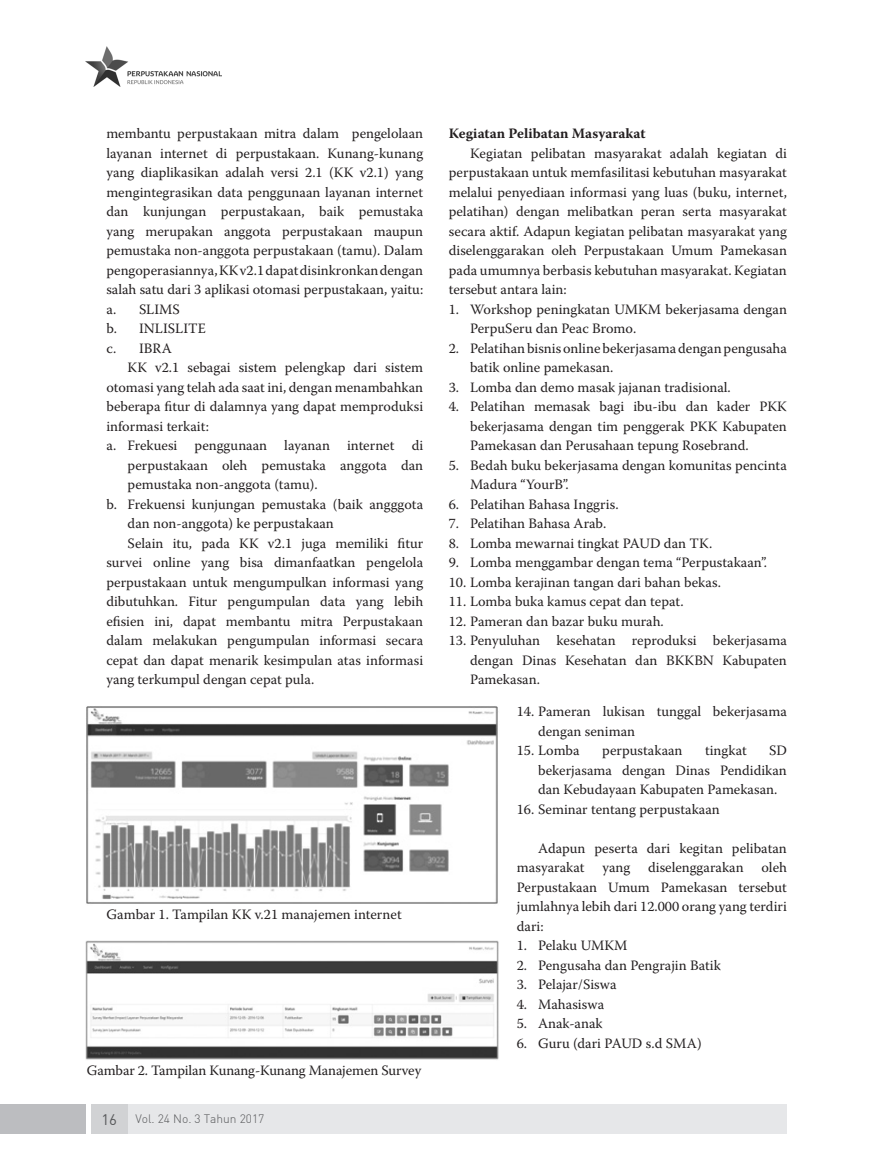
<style>
.page{position:relative;width:872px;height:1170px;background:#fff}
.page>*{position:absolute;margin:0;border:0;box-sizing:border-box;transform-origin:0 0}
.List_Paragraph2{font:14.25px/19.5px "Warnock Pro";color:#231f20;text-align:justify}
.KTI_Sub_B1{font:14.25px "Warnock Pro";letter-spacing:-.01em;color:#231f20}
.KTI_Sub_B1-2{font:700 14.25px "Warnock Pro";letter-spacing:.005em;color:#231f20}
.t1{font:300 12px "DIN";color:#57585a}
.s1{font-weight:400;font-size:15px}
</style>
<div class="page">
<div style="left:91px;top:1103px;width:696px;height:30px;background:#e6e7e9"></div>
<div style="left:91px;top:1103px;width:37px;height:30px;background:#d1d2d4"></div>
<div style="left:0;top:1103px;width:85px;height:30px;background:#bcbdc0"></div>
<img style="left:85px;top:46px;width:136px;height:41px">
<img style="left:86px;top:706px;width:412px;height:198px">
<img style="left:85px;top:940px;width:414px;height:120px">
<p class="List_Paragraph2" style="left:106px;top:123px;width:318px">membantu perpustakaan mitra dalam pengelolaan layanan internet di perpustakaan. Kunang-kunang yang diaplikasikan adalah versi 2.1 (KK v2.1) yang mengintegrasikan data penggunaan layanan internet dan kunjungan perpustakaan, baik pemustaka yang merupakan anggota perpustakaan maupun pemustaka non-anggota perpustakaan (tamu). Dalam pengoperasiannya, KK v2.1 dapat disinkronkan dengan salah satu dari 3 aplikasi otomasi perpustakaan, yaitu:</p>
<p class="List_Paragraph2" style="left:106px;top:299px;width:75px">a. SLIMS</p>
<p class="List_Paragraph2" style="left:106px;top:318px;width:101px">b. INLISLITE</p>
<p class="List_Paragraph2" style="left:106px;top:338px;width:67px">c. IBRA</p>
<p class="List_Paragraph2" style="left:106px;top:357px;width:318px;text-indent:21px">KK v2.1 sebagai sistem pelengkap dari sistem otomasi yang telah ada saat ini, dengan menambahkan beberapa fitur di dalamnya yang dapat memproduksi informasi terkait:</p>
<p class="List_Paragraph2" style="left:128px;top:435px;width:297px;text-indent:-21px">a. Frekuesi penggunaan layanan internet di perpustakaan oleh pemustaka anggota dan pemustaka non-anggota (tamu).</p>
<p class="List_Paragraph2" style="left:128px;top:494px;width:297px;text-indent:-21px">b. Frekuensi kunjungan pemustaka (baik angggota dan non-anggota) ke perpustakaan</p>
<p class="List_Paragraph2" style="left:106px;top:533px;width:318px;text-indent:21px">Selain itu, pada KK v2.1 juga memiliki fitur survei online yang bisa dimanfaatkan pengelola perpustakaan untuk mengumpulkan informasi yang dibutuhkan. Fitur pengumpulan data yang lebih efisien ini, dapat membantu mitra Perpustakaan dalam melakukan pengumpulan informasi secara cepat dan dapat menarik kesimpulan atas informasi yang terkumpul dengan cepat pula.</p>
<p class="List_Paragraph2" style="left:106px;top:903px;width:297px">Gambar 1. Tampilan KK v.21 manajemen internet</p>
<p class="KTI_Sub_B1" style="left:87px;top:1061px;width:336px">Gambar 2. Tampilan Kunang-Kunang Manajemen Survey</p>
<p class="t1" style="left:101px;top:1111px;width:164px"><span class="s1">16</span> Vol. 24 No. 3 Tahun 2017</p>
<p class="KTI_Sub_B1-2" style="left:449px;top:125px;width:198px">Kegiatan Pelibatan Masyarakat</p>
<p class="List_Paragraph2" style="left:449px;top:143px;width:340px;text-indent:21px">Kegiatan pelibatan masyarakat adalah kegiatan di perpustakaan untuk memfasilitasi kebutuhan masyarakat melalui penyediaan informasi yang luas (buku, internet, pelatihan) dengan melibatkan peran serta masyarakat secara aktif. Adapun kegiatan pelibatan masyarakat yang diselenggarakan oleh Perpustakaan Umum Pamekasan pada umumnya berbasis kebutuhan masyarakat. Kegiatan tersebut antara lain:</p>
<p class="List_Paragraph2" style="left:470px;top:299px;width:318px;text-indent:-21px">1. Workshop peningkatan UMKM bekerjasama dengan<br>PerpuSeru dan Peac Bromo.</p>
<p class="List_Paragraph2" style="left:470px;top:338px;width:318px;text-indent:-21px">2. Pelatihan bisnis online bekerjasama dengan pengusaha batik online pamekasan.</p>
<p class="List_Paragraph2" style="left:449px;top:377px;width:284px">3. Lomba dan demo masak jajanan tradisional.</p>
<p class="List_Paragraph2" style="left:470px;top:396px;width:318px;text-indent:-21px">4. Pelatihan memasak bagi ibu-ibu dan kader PKK bekerjasama dengan tim penggerak PKK Kabupaten Pamekasan dan Perusahaan tepung Rosebrand.</p>
<p class="List_Paragraph2" style="left:470px;top:455px;width:318px;text-indent:-21px">5. Bedah buku bekerjasama dengan komunitas pencinta<br>Madura “YourB”.</p>
<p class="List_Paragraph2" style="left:449px;top:494px;width:171px">6. Pelatihan Bahasa Inggris.</p>
<p class="List_Paragraph2" style="left:449px;top:513px;width:159px">7. Pelatihan Bahasa Arab.</p>
<p class="List_Paragraph2" style="left:449px;top:533px;width:265px">8. Lomba mewarnai tingkat PAUD dan TK.</p>
<p class="List_Paragraph2" style="left:449px;top:552px;width:320px">9. Lomba menggambar dengan tema “Perpustakaan”.</p>
<p class="List_Paragraph2" style="left:449px;top:572px;width:274px">10. Lomba kerajinan tangan dari bahan bekas.</p>
<p class="List_Paragraph2" style="left:449px;top:591px;width:236px">11. Lomba buka kamus cepat dan tepat.</p>
<p class="List_Paragraph2" style="left:449px;top:611px;width:217px">12. Pameran dan bazar buku murah.</p>
<p class="List_Paragraph2" style="left:470px;top:630px;width:318px;text-indent:-21px">13. Penyuluhan kesehatan reproduksi bekerjasama dengan Dinas Kesehatan dan BKKBN Kabupaten Pamekasan.</p>
<p class="List_Paragraph2" style="left:538px;top:701px;width:250px;text-indent:-21px">14. Pameran lukisan tunggal bekerjasama dengan seniman</p>
<p class="List_Paragraph2" style="left:517px;top:740px;width:64px">15. Lomba</p>
<p class="List_Paragraph2" style="left:602px;top:740px;width:82px">perpustakaan</p>
<p class="List_Paragraph2" style="left:705px;top:740px;width:43px">tingkat</p>
<p class="List_Paragraph2" style="left:538px;top:740px;width:250px;text-indent:231px">SD bekerjasama dengan Dinas Pendidikan dan Kebudayaan Kabupaten Pamekasan.</p>
<p class="List_Paragraph2" style="left:517px;top:799px;width:204px">16. Seminar tentang perpustakaan</p>
<p class="List_Paragraph2" style="left:517px;top:838px;width:272px;text-indent:21px">Adapun peserta dari kegitan pelibatan masyarakat</p>
<p class="List_Paragraph2" style="left:517px;top:857px;width:272px;text-indent:245px">oleh Perpustakaan Umum Pamekasan tersebut jumlahnya lebih dari 12.000 orang yang terdiri dari:</p>
<p class="List_Paragraph2" style="left:517px;top:935px;width:112px">1. Pelaku UMKM</p>
<p class="List_Paragraph2" style="left:517px;top:955px;width:205px">2. Pengusaha dan Pengrajin Batik</p>
<p class="List_Paragraph2" style="left:517px;top:974px;width:101px">3. Pelajar/Siswa</p>
<p class="List_Paragraph2" style="left:517px;top:994px;width:89px">4. Mahasiswa</p>
<p class="List_Paragraph2" style="left:517px;top:1013px;width:87px">5. Anak-anak</p>
<p class="List_Paragraph2" style="left:517px;top:1033px;width:186px">6. Guru (dari PAUD s.d SMA)</p>
<p class="List_Paragraph2" style="left:602px;top:857px;width:29px">yang</p>
<p class="List_Paragraph2" style="left:648px;top:857px;width:97px">diselenggarakan</p>
</div>
